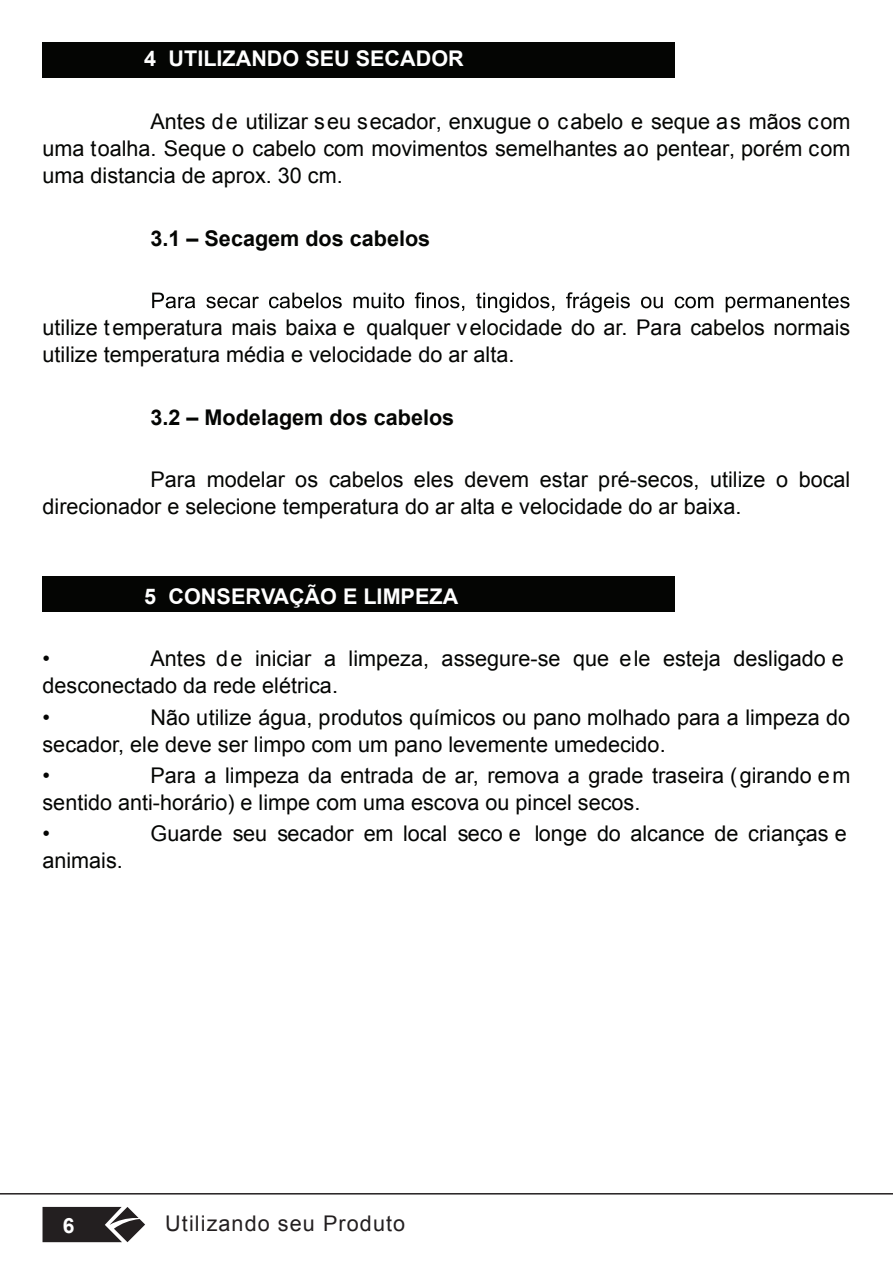
<style>
.page{position:relative;width:893px;height:1276px;background:#fff}
.page>*{position:absolute;margin:0;border:0;box-sizing:border-box;transform-origin:0 0}
.t1{font:21.6px/27px "Arial";color:#040503}
.t2{font:700 21.6px "Arial";color:#040503}
.t3{font:700 21.6px "Arial";color:#fff}
.t4{font:21.6px "Arial";letter-spacing:.05em;color:#231f20}
.t5{font:700 21px "Arial";color:#fff}
</style>
<div class="page">
<svg style="left:43px;top:1206px;width:102px;height:36px;background:#4b4849"></svg>
<hr style="left:0;top:1193px;width:893px;height:1px;background:#231f20">
<div style="left:43px;top:43px;width:631px;height:35px;background:#040503"></div>
<div style="left:43px;top:576px;width:631px;height:35px;background:#040503"></div>
<svg style="left:152px;top:292px;width:697px;height:21px"></svg>
<p class="t3" style="left:144px;top:45px;width:321px">4 UTILIZANDO SEU SECADOR</p>
<p class="t1" style="left:43px;top:108px;width:809px;text-align:justify;text-indent:108px">Antes de utilizar seu secador, enxugue o cabelo e seque as mãos com uma toalha. Seque o cabelo com movimentos semelhantes ao pentear, porém com uma distancia de aprox. 30 cm.</p>
<p class="t2" style="left:151px;top:224px;width:281px">3.1 – Secagem dos cabelos</p>
<p class="t1" style="left:43px;top:314px;width:809px">utilize temperatura mais baixa e qualquer velocidade do ar. Para cabelos normais utilize temperatura média e velocidade do ar alta.</p>
<p class="t2" style="left:151px;top:403px;width:305px">3.2 – Modelagem dos cabelos</p>
<p class="t1" style="left:43px;top:466px;width:809px;text-indent:108px">Para modelar os cabelos eles devem estar pré-secos, utilize o bocal direcionador e selecione temperatura do ar alta e velocidade do ar baixa.</p>
<p class="t3" style="left:144px;top:582px;width:315px">5 CONSERVAÇÃO E LIMPEZA</p>
<p class="t1" style="left:43px;top:645px;width:803px;text-indent:108px">Antes de iniciar a limpeza, assegure-se que ele esteja desligado e desconectado da rede elétrica.</p>
<p class="t1" style="left:43px;top:703px;width:9px">•</p>
<p class="t1" style="left:43px;top:645px;width:9px">•</p>
<p class="t1" style="left:43px;top:703px;width:809px;text-indent:108px">Não utilize água, produtos químicos ou pano molhado para a limpeza do secador, ele deve ser limpo com um pano levemente umedecido.</p>
<p class="t1" style="left:43px;top:762px;width:9px">•</p>
<p class="t1" style="left:43px;top:762px;width:809px;text-indent:108px">Para a limpeza da entrada de ar, remova a grade traseira (girando em sentido anti-horário) e limpe com uma escova ou pincel secos.</p>
<p class="t1" style="left:43px;top:820px;width:9px">•</p>
<p class="t1" style="left:151px;top:820px;width:698px">Guarde seu secador em local seco e longe do alcance de crianças e</p>
<p class="t1" style="left:42px;top:847px;width:82px">animais.</p>
<p class="t5" style="left:63px;top:1212px;width:13px">6</p>
<p class="t4" style="left:165px;top:1209px;width:241px">Utilizando seu Produto</p>
</div>
